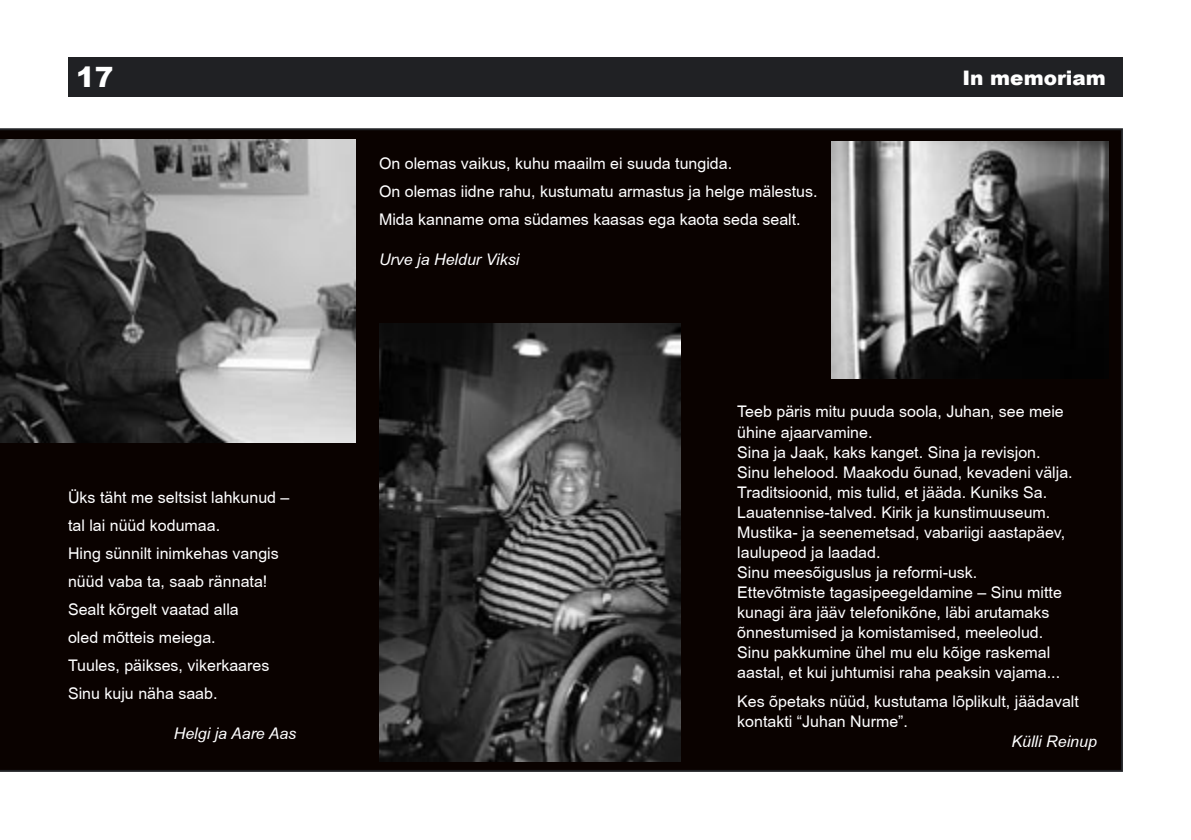
<style>
.page{position:relative;width:1191px;height:840px;background:#fff}
.page>*{position:absolute;margin:0;border:0;box-sizing:border-box;transform-origin:0 0}
.t1{font:900 28px "Arial";color:#fff}
.t2{font:900 20px "Arial";color:#fff}
.t3{font:16px/20px "EE Arial";color:#fff}
.t4{font:italic 16px "EE Arial";color:#fff}
</style>
<div class="page">
<div style="left:68px;top:57px;width:1055px;height:39px;background:#202124"></div>
<div style="left:0;top:128px;width:1123px;height:643px;background:#0a0200"></div>
<img style="left:0;top:139px;width:356px;height:303px">
<img style="left:380px;top:323px;width:300px;height:438px">
<img style="left:831px;top:142px;width:277px;height:236px">
<h1 class="t1" style="left:76px;top:57px;width:39px">17</h1>
<p class="t2" style="left:962px;top:64px;width:145px">In memoriam</p>
<p class="t3" style="left:68px;top:483px;width:223px;line-height:28px">Üks täht me seltsist lahkunud – tal lai nüüd kodumaa.<br>Hing sünnilt inimkehas vangis nüüd vaba ta, saab rännata!<br>Sealt kõrgelt vaatad alla<br>oled mõtteis meiega.<br>Tuules, päikses, vikerkaares<br>Sinu kuju näha saab.</p>
<p class="t4" style="left:174px;top:724px;width:124px">Helgi ja Aare Aas</p>
<p class="t3" style="left:379px;top:149px;width:440px;line-height:28px">On olemas vaikus, kuhu maailm ei suuda tungida.<br>On olemas iidne rahu, kustumatu armastus ja helge mälestus.<br>Mida kanname oma südames kaasas ega kaota seda sealt.</p>
<p class="t4" style="left:379px;top:251px;width:142px">Urve ja Heldur Viksi</p>
<p class="t3" style="left:737px;top:402px;width:337px">Teeb päris mitu puuda soola, Juhan, see meie ühine ajaarvamine.<br>Sina ja Jaak, kaks kanget. Sina ja revisjon.<br>Sinu lehelood. Maakodu õunad, kevadeni välja.<br>Traditsioonid, mis tulid, et jääda. Kuniks Sa.<br>Lauatennise-talved. Kirik ja kunstimuuseum.<br>Mustika- ja seenemetsad, vabariigi aastapäev, laulupeod ja laadad.<br>Sinu meesõiguslus ja reformi-usk.<br>Ettevõtmiste tagasipeegeldamine – Sinu mitte kunagi ära jääv telefonikõne, läbi arutamaks õnnestumised ja komistamised, meeleolud.<br>Sinu pakkumine ühel mu elu kõige raskemal aastal, et kui juhtumisi raha peaksin vajama...</p>
<p class="t3" style="left:737px;top:691px;width:343px">Kes õpetaks nüüd, kustutama lõplikult, jäädavalt kontakti “Juhan Nurme”.</p>
<p class="t4" style="left:1011px;top:732px;width:87px">Külli Reinup</p>
</div>
